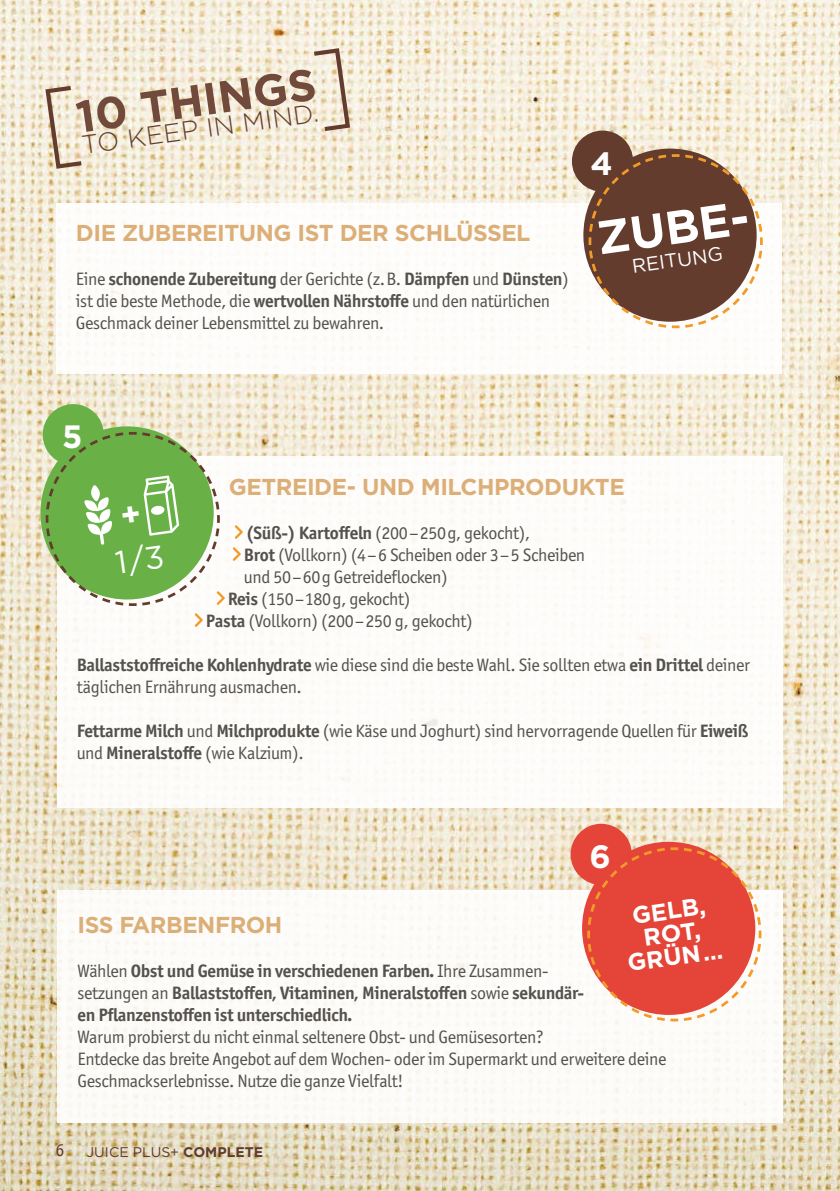
<style>
.page{position:relative;width:840px;height:1191px;background:#fff}
.page>*{position:absolute;margin:0;border:0;box-sizing:border-box;transform-origin:0 0}
.t1{font:700 46.8px "Gotham";color:#fff}
.t2{font:700 44.6px "Gotham";color:#714a3c}
.t3{font:700 32.2px "Gotham";color:#fff}
.t4{font:300 26px "Gotham";color:#633c2e}
.t5{font:700 24px/23px "Gotham";color:#fff;text-align:center}
.t6{font:700 23px "Gotham";letter-spacing:-.02em;color:#dcaf78}
.t7{font:19.6px "Gotham";color:#fff}
.t8{font:18px/22px "Officina Sans ITC Pro";letter-spacing:-.02em;color:#55524e}
.t9{font:700 18px/22px "Officina Sans ITC Pro";letter-spacing:-.02em;color:#55524e}
.t10{font:14px "Gotham";color:#633c2e}
.s1{font-weight:700}
.s2{font-weight:400}
.s3{font-family:"Officina Sans ITC Pro";font-size:18px}
</style>
<div class="page">
<img style="left:0;top:0;width:839px;height:1191px">
<div style="left:56px;top:203px;width:725px;height:171px;background:#fff"></div>
<div style="left:571px;top:130px;width:62px;height:62px;background:#633c2e;border-radius:50%"></div>
<svg style="left:582px;top:148px;width:181px;height:181px"></svg>
<div style="left:57px;top:456px;width:725px;height:351px;background:#fff"></div>
<svg style="left:234px;top:525px;width:9px;height:14px"></svg>
<svg style="left:232px;top:547px;width:9px;height:14px"></svg>
<svg style="left:194px;top:613px;width:9px;height:14px"></svg>
<div style="left:42px;top:404px;width:62px;height:61px;background:#69b146;border-radius:50%"></div>
<div style="left:57px;top:890px;width:725px;height:233px;background:#fff"></div>
<div style="left:570px;top:823px;width:61px;height:62px;background:#e54538;border-radius:50%"></div>
<svg style="left:581px;top:841px;width:181px;height:181px"></svg>
<svg style="left:45px;top:86px;width:36px;height:83px;background:#d8c9b5"></svg>
<svg style="left:314px;top:48px;width:36px;height:83px;background:#daccba"></svg>
<svg style="left:40px;top:425px;width:185px;height:182px"></svg>
<h2 class="t2" style="left:72px;top:88px;width:243px;rotate:-8deg">10 THINGS</h2>
<h3 class="t4" style="left:79px;top:129px;width:240px;rotate:-8deg">TO KEEP IN MIND.</h3>
<p class="t6" style="left:76px;top:218px;width:456px">DIE ZUBEREITUNG IST DER SCHLÜSSEL</p>
<p class="t8" style="left:76px;top:268px;width:494px">Eine <span class="s1">schonende Zubereitung</span> der Gerichte (z.B. <span class="s1">Dämpfen</span> und <span class="s1">Dünsten</span>) ist die beste Methode, die <span class="s1">wertvollen Nährstoffe</span> und den natürlichen<br>Geschmack deiner Lebensmittel zu bewahren.</p>
<h3 class="t3" style="left:590px;top:142px;width:24px">4</h3>
<h1 class="t1" style="left:592px;top:207px;width:154px;rotate:-8deg">ZUBE-</h1>
<p class="t7" style="left:630px;top:254px;width:93px;rotate:-8deg">REITUNG</p>
<h3 class="t3" style="left:62px;top:415px;width:22px">5</h3>
<p class="t6" style="left:229px;top:471px;width:397px">GETREIDE- UND MILCHPRODUKTE</p>
<p class="t8" style="left:246px;top:521px;width:286px"><span class="s1">(Süß-) Kartoffeln</span> (200–250 g, gekocht),</p>
<p class="t8" style="left:244px;top:543px;width:343px"><span class="s1">Brot</span> (Vollkorn) (4–6 Scheiben oder 3–5 Scheiben</p>
<p class="t8" style="left:244px;top:565px;width:205px">und 50–60 g Getreideflocken)</p>
<p class="t8" style="left:228px;top:587px;width:184px"><span class="s1">Reis</span> (150–180 g, gekocht)</p>
<p class="t8" style="left:206px;top:609px;width:268px"><span class="s1">Pasta</span> (Vollkorn) (200–250 g, gekocht)</p>
<p class="t8" style="left:77px;top:653px;width:674px"><span class="s1">Ballaststoffreiche Kohlenhydrate</span> wie diese sind die beste Wahl. Sie sollten etwa <span class="s1">ein Drittel</span> deiner täglichen Ernährung ausmachen.</p>
<p class="t8" style="left:77px;top:719px;width:673px"><span class="s1">Fettarme Milch</span> und <span class="s1">Milchprodukte</span> (wie Käse und Joghurt) sind hervorragende Quellen für <span class="s1">Eiweiß </span>und <span class="s1">Mineralstoffe</span> (wie Kalzium).</p>
<h3 class="t3" style="left:589px;top:835px;width:23px">6</h3>
<h3 class="t5" style="left:619px;top:905px;width:97px;rotate:-8deg">GELB,<br>ROT,<br>GRÜN…</h3>
<p class="t6" style="left:77px;top:909px;width:206px">ISS FARBENFROH</p>
<p class="t9" style="left:77px;top:959px;width:508px"><span class="s2">Wählen</span> Obst und Gemüse in verschiedenen Farben. <span class="s2">Ihre Zusammen&shy;setzungen an</span> Ballaststoffen, Vitaminen, Mineralstoffen <span class="s2">sowie</span> sekundär&shy;en Pflanzenstoffen ist unterschiedlich.</p>
<p class="t8" style="left:77px;top:1025px;width:590px">Warum probierst du nicht einmal seltenere Obst- und Gemüsesorten?<br>Entdecke das breite Angebot auf dem Wochen- oder im Supermarkt und erweitere deine<br>Geschmackserlebnisse. Nutze die ganze Vielfalt!</p>
<p class="t10" style="left:55px;top:1142px;width:209px"><span class="s3">6</span> JUICE PLUS+ <span class="s1">COMPLETE</span></p>
</div>
